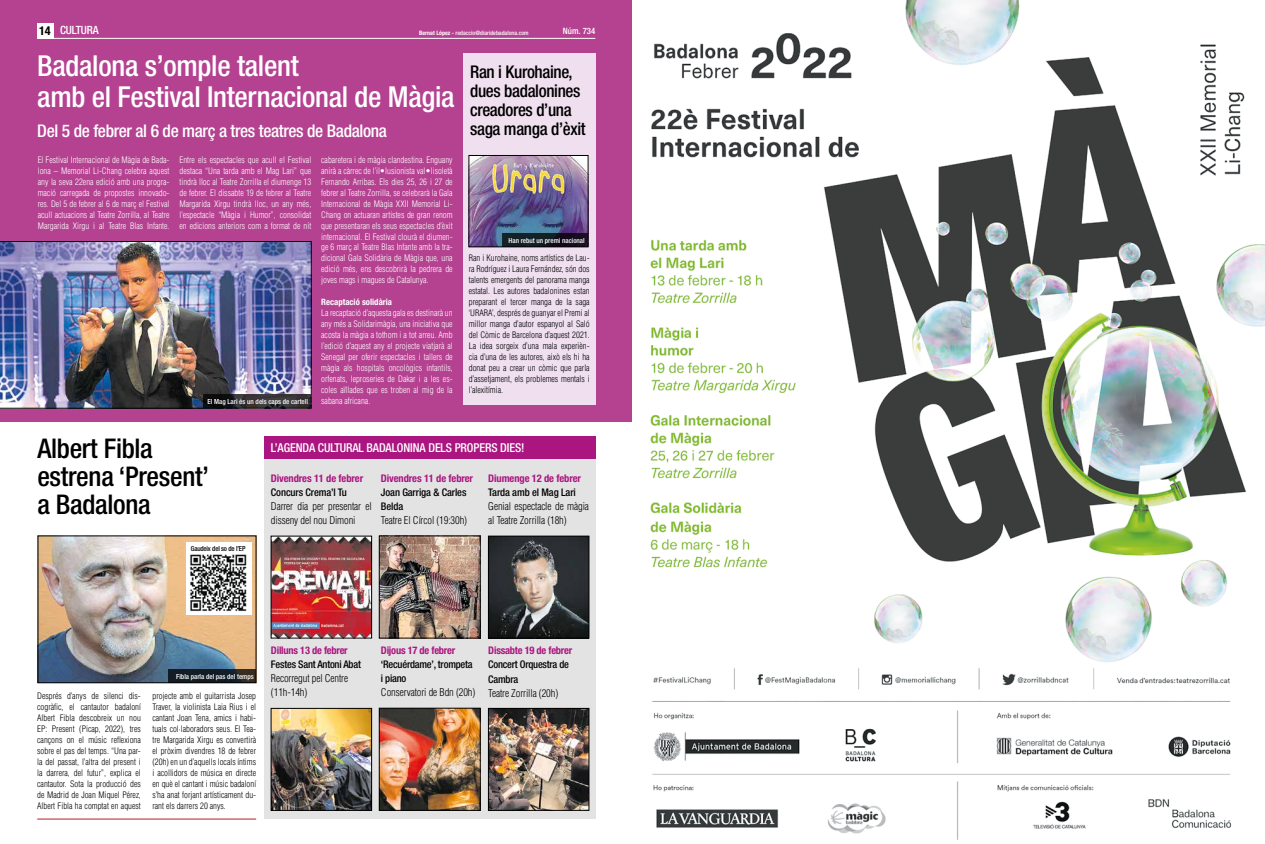
<style>
.page{position:relative;width:1265px;height:844px;background:#fff}
.page>*{position:absolute;margin:0;border:0;box-sizing:border-box;transform-origin:0 0}
.t1{font:500 condensed 28.88px/30.6px "Helvetica Neue";letter-spacing:-.01em;color:#fff}
.t2{font:500 condensed 27.12px/28px "Helvetica Neue";letter-spacing:-.01em;color:#000}
.t3{font:500 condensed 17.5px/19.2px "Helvetica Neue";letter-spacing:-.02em;color:#000}
.t4{font:500 condensed 17.5px "Helvetica Neue";letter-spacing:-.02em;color:#fff}
.t5{font:500 condensed 12.25px "Helvetica Neue";letter-spacing:-.01em;color:#fff}
.t6{font:500 condensed 11.38px "Helvetica Neue";letter-spacing:-.01em;color:#fff}
.t7{font:300 condensed 10.5px/14px "Helvetica";letter-spacing:-.01em;color:#000}
.t8{font:500 condensed 10.5px/14px "Helvetica Neue";letter-spacing:-.02em;color:#000}
.t9{font:700 condensed 10.5px "Helvetica Neue";letter-spacing:-.01em;color:#aa1580}
.t10{font:300 condensed 8.75px/10.9px "Helvetica";color:#fff;text-align:justify}
.t11{font:300 condensed 8.75px/10.9px "Helvetica";color:#000;text-align:justify}
.t12{font:700 condensed 8.75px "Helvetica Neue";color:#fff}
.t13{font:500 condensed 8.75px "Helvetica Neue";color:#fff}
.t14{font:500 condensed 7px "Helvetica Neue";color:#fff}
.t15{font:500 condensed 7px "Helvetica Neue";letter-spacing:-.02em;color:#000}
.t16{font:500 condensed 6.04px "Helvetica Neue";color:#fff}
.s1{font-weight:700;font-size:12.25px;color:#000}
.s2{font-weight:700}
</style>
<div class="page">
<div style="left:264px;top:436px;width:332px;height:23px;background:#aa1580"></div>
<div style="left:264px;top:459px;width:332px;height:360px;background:#e3e3e3"></div>
<img style="left:381px;top:537px;width:97px;height:99px">
<div style="left:379px;top:535px;width:101px;height:103px;border:1px solid #000"></div>
<img style="left:381px;top:710px;width:97px;height:98px">
<div style="left:379px;top:708px;width:101px;height:102px;border:1px solid #000"></div>
<img style="left:490px;top:538px;width:97px;height:98px">
<div style="left:488px;top:536px;width:101px;height:102px;border:1px solid #000"></div>
<img style="left:490px;top:710px;width:97px;height:98px">
<div style="left:488px;top:708px;width:101px;height:102px;border:1px solid #000"></div>
<img style="left:273px;top:538px;width:97px;height:98px">
<div style="left:271px;top:536px;width:101px;height:102px;border:1px solid #000"></div>
<img style="left:273px;top:710px;width:97px;height:98px">
<div style="left:271px;top:708px;width:101px;height:102px;border:1px solid #000"></div>
<div style="left:0;top:0;width:633px;height:422px;background:#b54191"></div>
<div style="left:37px;top:24px;width:17px;height:15px;background:#fff"></div>
<hr style="left:37px;top:38px;width:558px;height:1px;background:#fff">
<img style="left:0;top:241px;width:311px;height:167px">
<svg style="left:203px;top:394px;width:108px;height:14px;background:#2a282a"></svg>
<img style="left:40px;top:537px;width:214px;height:143px">
<hr style="left:37px;top:818px;width:219px;height:1px;background:#bd1d1d">
<svg style="left:168px;top:668px;width:88px;height:14px"></svg>
<div style="left:463px;top:53px;width:132px;height:351px;background:#efdfef"></div>
<img style="left:471px;top:157px;width:115px;height:88px">
<div style="left:469px;top:155px;width:119px;height:92px;border:1px solid #000"></div>
<svg style="left:502px;top:233px;width:86px;height:14px"></svg>
<img style="left:650px;top:0;width:615px;height:840px">
<div style="left:186px;top:541px;width:66px;height:73px;background:#fff"></div>
<img style="left:190px;top:554px;width:57px;height:57px">
<h3 class="t6" style="left:39px;top:24px;width:61px"><span class="s1">14</span> CULTURA</h3>
<p class="t16" style="left:419px;top:29px;width:111px"><span class="s2">Bernat López -</span> redaccio@diaridebadalona.com</p>
<p class="t13" style="left:563px;top:26px;width:34px">Núm. 734</p>
<h1 class="t1" style="left:37px;top:50px;width:419px">Badalona s’omple talent<br>amb el Festival Internacional de Màgia</h1>
<h3 class="t4" style="left:37px;top:120px;width:351px">Del 5 de febrer al 6 de març a tres teatres de Badalona</h3>
<p class="t10" style="left:38px;top:154px;width:133px">El Festival Internacional de Màgia de Bada&shy;lona – Memorial Li-Chang celebra aquest any la seva 22ena edició amb una progra&shy;mació carregada de propostes innovado&shy;res. Del 5 de febrer al 6 de març el Festival acull actuacions al Teatre Zorrilla, al Teatre Margarida Xirgu i al Teatre Blas Infante.</p>
<p class="t10" style="left:179px;top:154px;width:133px">Entre els espectacles que acull el Festival destaca “Una tarda amb el Mag Lari” que tindrà lloc al Teatre Zorrilla el diumenge 13 de febrer. El dissabte 19 de febrer al Teatre Margarida Xirgu tindrà lloc, un any més, l’espectacle “Màgia i Humor”, consolidat en edicions anteriors com a format de nit</p>
<p class="t14" style="left:208px;top:397px;width:102px">El Mag Lari és un dels caps de cartell</p>
<p class="t10" style="left:321px;top:154px;width:133px">cabaretera i de màgia clandestina. Enguany anirà a càrrec de l’il•lusionista val•lisoletà Fernando Arribas. Els dies 25, 26 i 27 de febrer al Teatre Zorrilla, se celebrarà la Gala Internacional de Màgia XXII Memorial Li-Chang on actuaran artistes de gran renom que presentaran els seus espectacles d’èxit internacional. El Festival clourà el diumen&shy;ge 6 març al Teatre Blas Infante amb la tra&shy;dicional Gala Solidària de Màgia que, una edició més, ens descobrirà la pedrera de joves mags i magues de Catalunya.</p>
<p class="t12" style="left:321px;top:297px;width:72px">Recaptació solidària</p>
<p class="t10" style="left:321px;top:307px;width:133px">La recaptació d’aquesta gala es destinarà un any més a Solidarimàgia, una iniciativa que acosta la màgia a tothom i a tot arreu. Amb l’edició d’aquest any el projecte viatjarà al Senegal per oferir espectacles i tallers de màgia als hospitals oncològics infantils, orfenats, leproseries de Dakar i a les es&shy;coles aïllades que es troben al mig de la sabana africana.</p>
<h3 class="t3" style="left:470px;top:61px;width:117px">Ran i Kurohaine, dues badalonines creadores d’una saga manga d’èxit</h3>
<p class="t14" style="left:509px;top:236px;width:78px">Han rebut un premi nacional</p>
<p class="t11" style="left:469px;top:252px;width:122px">Ran i Kurohaine, noms artístics de Lau&shy;ra Rodríguez i Laura Fernández, són dos talents emergents del panorama manga estatal. Les autores badalonines estan preparant el tercer manga de la saga ‘URARA’, després de guanyar el Premi al millor manga d’autor espanyol al Saló del Còmic de Barcelona d’aquest 2021.<br>La idea sorgeix d’una mala experièn&shy;cia d’una de les autores, això els hi ha donat peu a crear un còmic que parla d’assetjament, els problemes mentals i l’alexitímia.</p>
<h2 class="t2" style="left:37px;top:434px;width:173px">Albert Fibla estrena ‘Present’ a Badalona</h2>
<p class="t15" style="left:191px;top:544px;width:56px">Gaudeix del so de l’EP</p>
<h3 class="t5" style="left:271px;top:440px;width:255px">L’AGENDA CULTURAL BADALONINA DELS PROPERS DIES!</h3>
<p class="t9" style="left:271px;top:471px;width:94px">Divendres 11 de febrer</p>
<p class="t8" style="left:271px;top:484px;width:77px">Concurs Crema’l Tu</p>
<p class="t7" style="left:271px;top:498px;width:102px">Darrer dia per presentar el disseny del nou Dimoni</p>
<p class="t9" style="left:381px;top:471px;width:94px">Divendres 11 de febrer</p>
<p class="t8" style="left:381px;top:484px;width:87px">Joan Garriga &amp; Carles<br>Belda</p>
<p class="t7" style="left:381px;top:512px;width:88px">Teatre El Círcol (19:30h)</p>
<p class="t9" style="left:488px;top:471px;width:94px">Diumenge 12 de febrer</p>
<p class="t8" style="left:488px;top:484px;width:89px">Tarda amb el Mag Lari</p>
<p class="t7" style="left:488px;top:498px;width:102px">Genial espectacle de màgia al Teatre Zorrilla (18h)</p>
<p class="t14" style="left:176px;top:671px;width:79px">Fibla parla del pas del temps</p>
<p class="t11" style="left:37px;top:690px;width:105px">Després d’anys de silenci dis&shy;cogràfic, el cantautor badaloní Albert Fibla descobreix un nou EP: Present (Picap, 2022), tres cançons on el músic reflexiona sobre el pas del temps. “Una par&shy;la del passat, l’altra del present i la darrera, del futur”, explica el cantautor. Sota la producció des de Madrid de Joan Miquel Pérez, Albert Fibla ha comptat en aquest</p>
<p class="t11" style="left:152px;top:690px;width:105px">projecte amb el guitarrista Josep Traver, la violinista Laia Rius i el cantant Joan Tena, amics i habi&shy;tuals col·laboradors seus. El Tea&shy;tre Margarida Xirgu es convertirà el pròxim divendres 18 de febrer (20h) en un d’aquells locals íntims i acollidors de música en directe en què el cantant i músic badaloní s’ha anat forjant artísticament du&shy;rant els darrers 20 anys.</p>
<p class="t9" style="left:271px;top:643px;width:78px">Dilluns 13 de febrer</p>
<p class="t8" style="left:271px;top:656px;width:91px">Festes Sant Antoni Abat</p>
<p class="t7" style="left:271px;top:670px;width:79px">Recorregut pel Centre (11h-14h)</p>
<p class="t9" style="left:381px;top:643px;width:76px">Dijous 17 de febrer</p>
<p class="t8" style="left:381px;top:656px;width:93px">‘Recuérdame’, trompeta i piano</p>
<p class="t7" style="left:381px;top:684px;width:96px">Conservatori de Bdn (20h)</p>
<p class="t9" style="left:488px;top:643px;width:85px">Dissabte 19 de febrer</p>
<p class="t8" style="left:488px;top:656px;width:82px;line-height:14.9px">Concert Orquestra de<br>Cambra</p>
<p class="t7" style="left:488px;top:685px;width:72px">Teatre Zorrilla (20h)</p>
</div>
